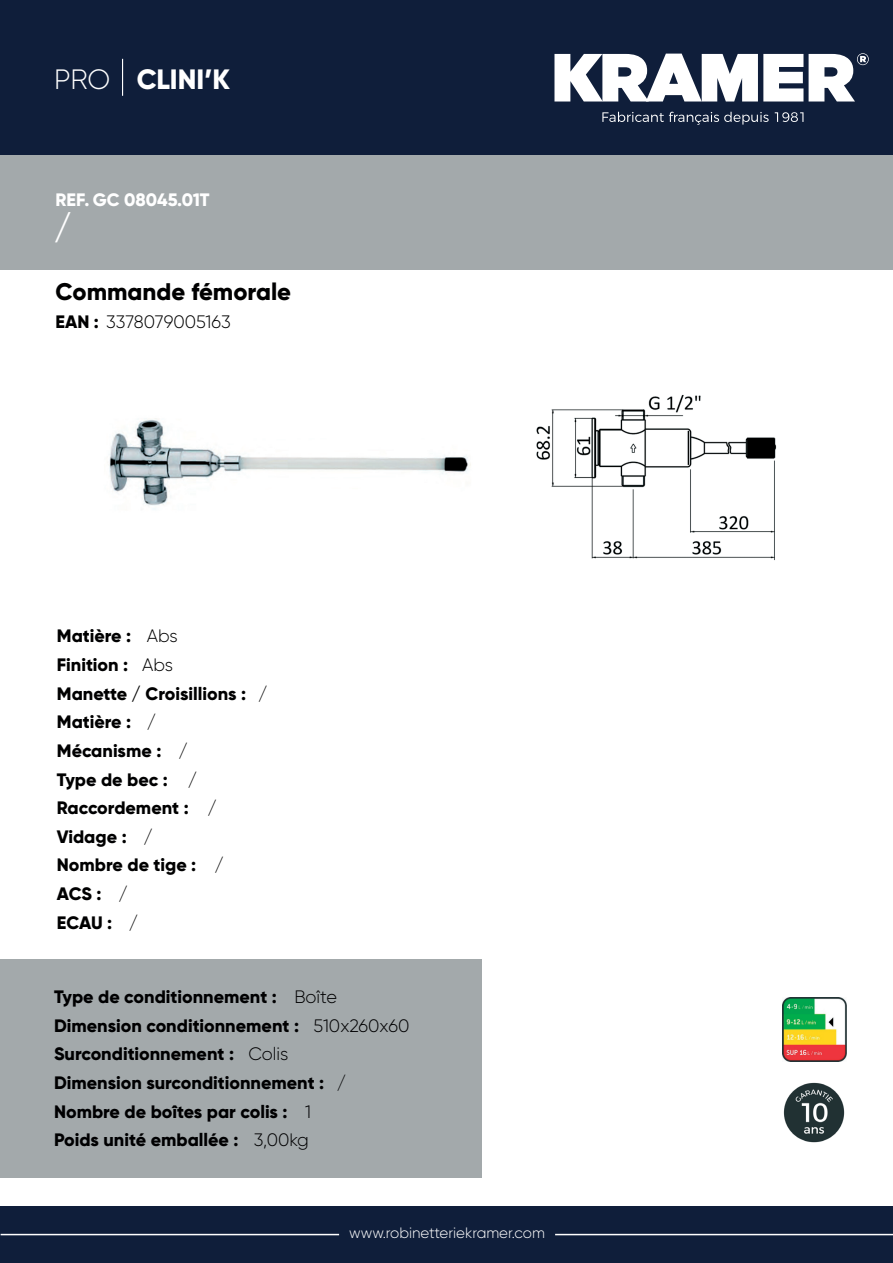
<style>
.page{position:relative;width:893px;height:1263px;background:#fff}
.page>*{position:absolute;margin:0;border:0;box-sizing:border-box;transform-origin:0 0}
.t1{font:800 33.6px "Gilroy";color:#fff}
.t2{font:800 27.9px "Gilroy";color:#fff}
.t3{font:800 24px "Gilroy";color:#000001}
.t4{font:800 18px/28.7px "Gilroy";color:#000001}
.t5{font:300 18px/28.7px "Gilroy";color:#000001}
.t6{font:800 18px "Gilroy";color:#fff}
.t7{font:300 15px "Gilroy";color:#fff}
.s1{font-weight:300}
.s2{font-weight:800}
</style>
<div class="page">
<div style="left:0;top:155px;width:893px;height:115px;background:#a3a9ab"></div>
<div style="left:0;top:959px;width:481px;height:219px;background:#a3a9ab"></div>
<div style="left:0;top:0;width:893px;height:155px;background:#0f1e3a"></div>
<hr style="left:122px;top:59px;width:1px;height:37px;background:#fff">
<svg style="left:809px;top:53px;width:60px;height:49px"></svg>
<svg style="left:554px;top:54px;width:249px;height:48px"></svg>
<svg style="left:602px;top:112px;width:167px;height:13px"></svg>
<svg style="left:775px;top:112px;width:28px;height:10px"></svg>
<div style="left:1px;top:1206px;width:892px;height:57px;background:#0f1e3a"></div>
<hr style="left:1px;top:1234px;width:338px;height:1px;background:#fff">
<hr style="left:555px;top:1234px;width:338px;height:1px;background:#fff">
<img style="left:109px;top:418px;width:362px;height:92px">
<img style="left:536px;top:394px;width:241px;height:167px">
<img style="left:782px;top:998px;width:64px;height:63px">
<img style="left:783px;top:1082px;width:62px;height:61px">
<h2 class="t2" style="left:54px;top:61px;width:177px"><span class="s1">PRO</span> CLINI’K</h2>
<p class="t6" style="left:55px;top:188px;width:156px">REF. GC 08045.01T</p>
<h1 class="t1" style="left:54px;top:206px;width:19px">/</h1>
<h3 class="t3" style="left:55px;top:277px;width:237px">Commande fémorale</h3>
<p class="t5" style="left:55px;top:307px;width:177px"><span class="s2">EAN :</span> 3378079005163</p>
<p class="t4" style="left:57px;top:622px;width:122px;text-align:right">Matière : <span class="s1">Abs<br>Abs</span></p>
<p class="t4" style="left:57px;top:650px;width:73px">Finition :</p>
<p class="t4" style="left:57px;top:679px;width:191px">Manette / Croisillions :</p>
<p class="t4" style="left:57px;top:708px;width:76px">Matière :</p>
<p class="t5" style="left:147px;top:707px;width:11px">/</p>
<p class="t4" style="left:57px;top:736px;width:106px">Mécanisme :</p>
<p class="t4" style="left:57px;top:765px;width:112px">Type de bec :</p>
<p class="t5" style="left:179px;top:736px;width:20px;text-align:center">/ /</p>
<p class="t4" style="left:57px;top:793px;width:133px">Raccordement :</p>
<p class="t4" style="left:57px;top:822px;width:71px">Vidage :</p>
<p class="t5" style="left:143px;top:822px;width:11px">/</p>
<p class="t4" style="left:57px;top:851px;width:141px">Nombre de tige :<br>ACS : <span class="s1">/</span></p>
<p class="t4" style="left:57px;top:908px;width:57px">ECAU :</p>
<p class="t5" style="left:129px;top:908px;width:11px">/</p>
<p class="t5" style="left:207px;top:793px;width:11px">/</p>
<p class="t5" style="left:214px;top:851px;width:11px">/</p>
<p class="t5" style="left:258px;top:679px;width:11px">/</p>
<p class="t4" style="left:54px;top:982px;width:272px">Type de conditionnement :<br>Dimension conditionnement :<br>Surconditionnement :<br>Dimension surconditionnement :<br>Nombre de boîtes par colis :<br>Poids unité emballée :</p>
<p class="t5" style="left:313px;top:982px;width:97px;text-indent:-19px">Boîte<br>510x260x60</p>
<p class="t5" style="left:248px;top:1040px;width:42px">Colis</p>
<p class="t5" style="left:337px;top:1068px;width:11px">/</p>
<p class="t5" style="left:254px;top:1097px;width:59px;text-align:right">1<br>3,00kg</p>
<p class="t7" style="left:349px;top:1224px;width:197px">www.robinetteriekramer.com</p>
</div>
